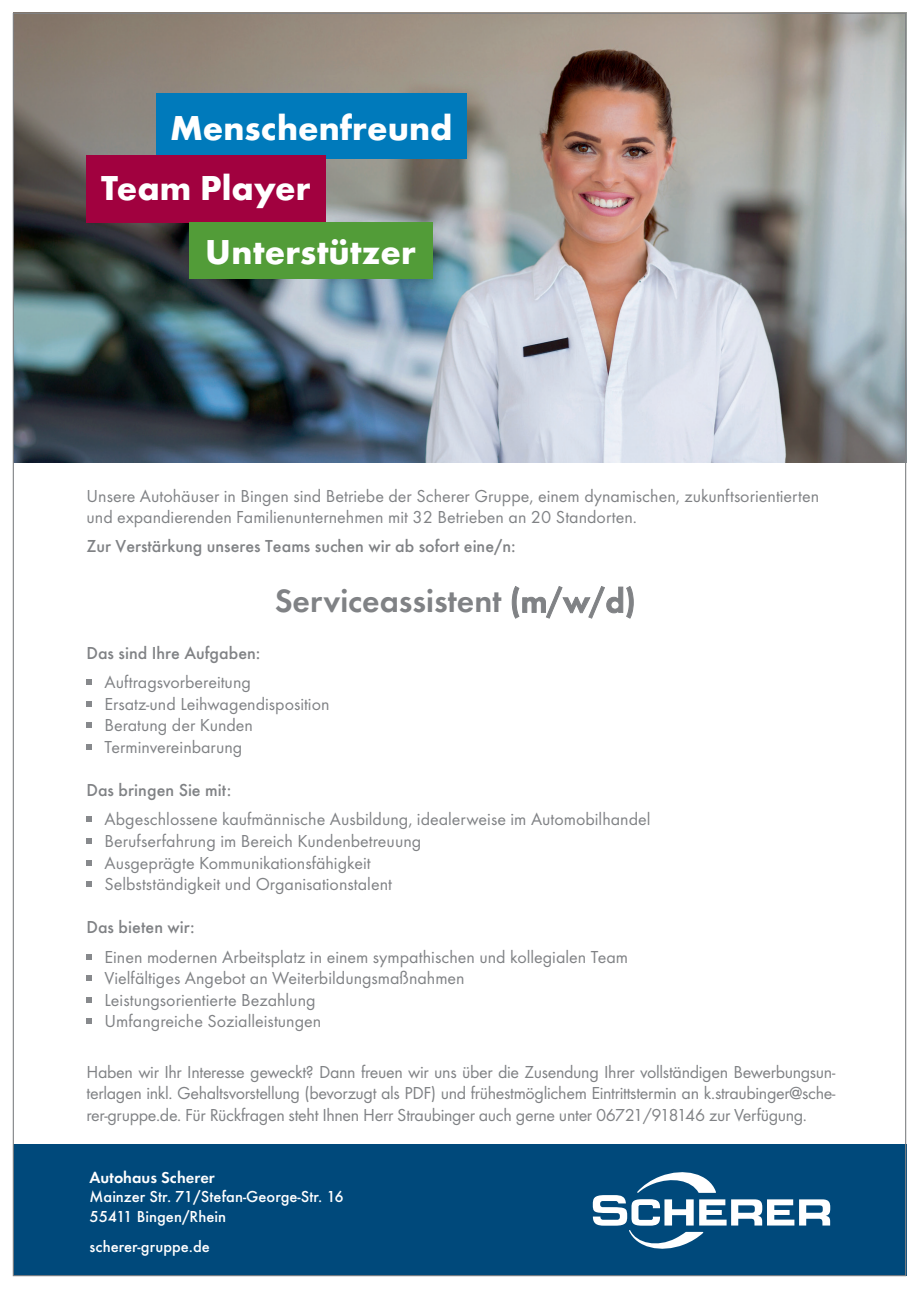
<style>
.page{position:relative;width:919px;height:1289px;background:#fff}
.page>*{position:absolute;margin:0;border:0;box-sizing:border-box;transform-origin:0 0}
.t1{font:700 35.85px/63.6px "Futura T";color:#fff}
.t2{font:600 33.75px "Futura T";color:#808285}
.t3{font:18px/21.6px "Futura T";color:#808285}
.t4{font:500 18px "Futura T";color:#808285}
.t5{font:500 16.5px/19.8px "Futura T";color:#fff}
.t6{font:600 16.5px "Futura T";color:#fff}
</style>
<div class="page">
<img style="left:15px;top:15px;width:889px;height:448px">
<div style="left:13px;top:1144px;width:893px;height:132px;background:#00497b"></div>
<svg style="left:592px;top:1172px;width:238px;height:77px"></svg>
<div style="left:156px;top:94px;width:310px;height:65px;background:#007abb"></div>
<svg style="left:86px;top:679px;width:6px;height:6px"></svg>
<svg style="left:86px;top:701px;width:6px;height:5px"></svg>
<svg style="left:86px;top:722px;width:6px;height:6px"></svg>
<svg style="left:86px;top:744px;width:6px;height:6px"></svg>
<svg style="left:86px;top:816px;width:6px;height:6px"></svg>
<svg style="left:86px;top:838px;width:6px;height:6px"></svg>
<svg style="left:86px;top:860px;width:6px;height:5px"></svg>
<svg style="left:86px;top:881px;width:6px;height:6px"></svg>
<svg style="left:86px;top:954px;width:6px;height:5px"></svg>
<svg style="left:86px;top:975px;width:6px;height:6px"></svg>
<svg style="left:86px;top:997px;width:6px;height:5px"></svg>
<svg style="left:86px;top:1018px;width:6px;height:6px"></svg>
<div style="left:86px;top:155px;width:240px;height:67px;background:#a1013f"></div>
<div style="left:189px;top:222px;width:244px;height:57px;background:#529c38"></div>
<h1 class="t1" style="left:170px;top:96px;width:284px">Menschenfreund</h1>
<h1 class="t1" style="left:205px;top:156px;width:212px;text-indent:-104px">Team Player<br>Unterstützer</h1>
<p class="t3" style="left:86px;top:485px;width:734px">Unsere Autohäuser in Bingen sind Betriebe der Scherer Gruppe, einem dynamischen, zukunftsorientierten und expandierenden Familienunternehmen mit 32 Betrieben an 20 Standorten.</p>
<p class="t4" style="left:86px;top:536px;width:430px">Zur Verstärkung unseres Teams suchen wir ab sofort eine/n:</p>
<h2 class="t2" style="left:275px;top:581px;width:362px">Serviceassistent (m/w/d)</h2>
<p class="t4" style="left:86px;top:642px;width:175px">Das sind Ihre Aufgaben:</p>
<p class="t3" style="left:104px;top:671px;width:226px">Auftragsvorbereitung<br>Ersatz-und Leihwagendisposition<br>Beratung der Kunden<br>Terminvereinbarung</p>
<p class="t4" style="left:86px;top:779px;width:146px">Das bringen Sie mit:</p>
<p class="t3" style="left:104px;top:808px;width:547px">Abgeschlossene kaufmännische Ausbildung, idealerweise im Automobilhandel Berufserfahrung im Bereich Kundenbetreuung<br>Ausgeprägte Kommunikationsfähigkeit<br>Selbstständigkeit und Organisationstalent</p>
<p class="t4" style="left:86px;top:916px;width:110px">Das bieten wir:</p>
<p class="t3" style="left:104px;top:945px;width:525px">Einen modernen Arbeitsplatz in einem sympathischen und kollegialen Team Vielfältiges Angebot an Weiterbildungsmaßnahmen<br>Leistungsorientierte Bezahlung<br>Umfangreiche Sozialleistungen</p>
<p class="t3" style="left:86px;top:1060px;width:750px;text-align:justify">Haben wir Ihr Interesse geweckt? Dann freuen wir uns über die Zusendung Ihrer vollständigen Bewerbungsun&shy;terlagen inkl. Gehaltsvorstellung (bevorzugt als PDF) und frühestmöglichem Eintrittstermin an k.straubinger@sche&shy;rer-gruppe.de. Für Rückfragen steht Ihnen Herr Straubinger auch gerne unter 06721/918146 zur Verfügung.</p>
<p class="t6" style="left:90px;top:1167px;width:127px">Autohaus Scherer</p>
<p class="t5" style="left:90px;top:1186px;width:256px">Mainzer Str. 71/Stefan-George-Str. 16<br>55411 Bingen/Rhein</p>
<p class="t5" style="left:90px;top:1236px;width:122px">scherer-gruppe.de</p>
</div>
